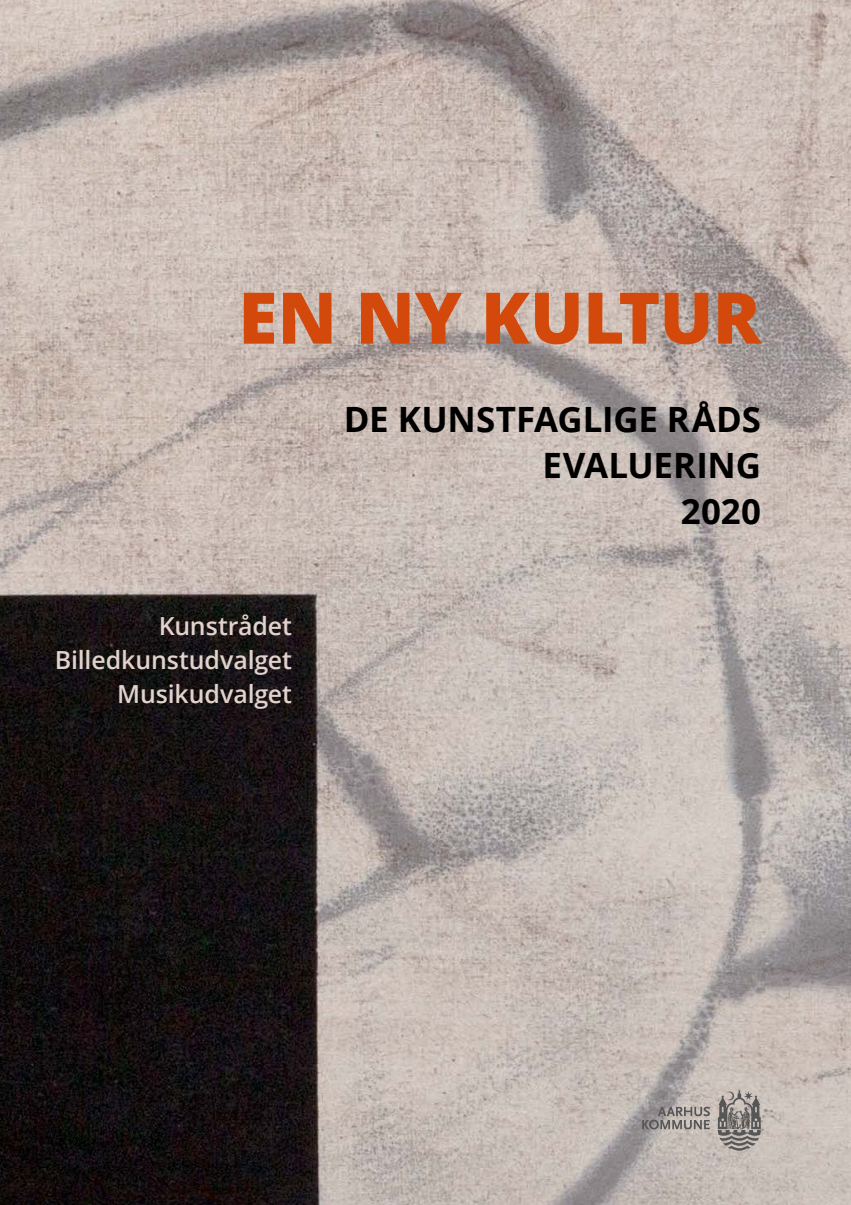
<style>
.page{position:relative;width:851px;height:1205px;background:#fff}
.page>*{position:absolute;margin:0;border:0;box-sizing:border-box;transform-origin:0 0}
.t1{font:800 71.25px "Open Sans";letter-spacing:-.01em;color:#d3490b}
.t2{font:700 34.88px/46px "Open Sans";letter-spacing:-.005em;color:#000;text-align:right}
.t3{font:600 24.88px/34px "Open Sans";letter-spacing:-.005em;color:#e1d2cb;text-align:right}
</style>
<div class="page">
<img style="left:0;top:0;width:850px;height:1205px">
<svg style="left:717px;top:1090px;width:43px;height:60px;background:#948f8b"></svg>
<svg style="left:642px;top:1106px;width:68px;height:23px;background:#95908e"></svg>
<h1 class="t1" style="left:238px;top:263px;width:524px">EN NY KULTUR</h1>
<p class="t3" style="left:55px;top:609px;width:239px">Kunstrådet<br>Billedkunstudvalget<br>Musikudvalget</p>
<h2 class="t2" style="left:344px;top:395px;width:418px">DE KUNSTFAGLIGE RÅDS<br>EVALUERING<br>2020</h2>
</div>
